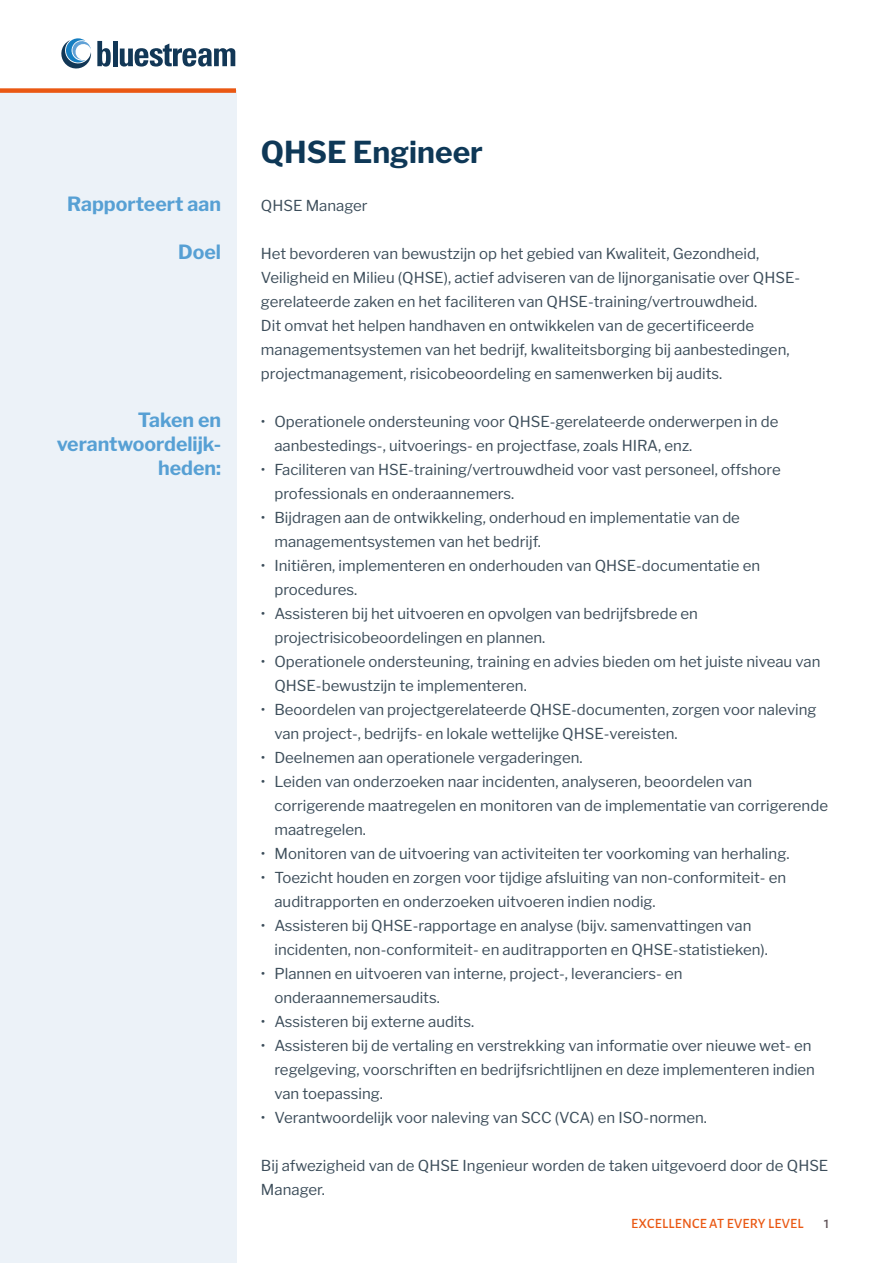
<style>
.page{position:relative;width:893px;height:1263px;background:#fff}
.page>*{position:absolute;margin:0;border:0;box-sizing:border-box;transform-origin:0 0}
.t1{font:700 30px "Libre Franklin";color:#0e3857}
.t2{font:700 19.5px/24px "Libre Franklin";color:#57a0d4;text-align:right}
.t3{font:15px/24px "Libre Franklin";color:#3c4d5a}
.t4{font:500 14.25px "Alegreya Sans";letter-spacing:.02em;color:#ea5813}
.t5{font:500 14.25px "Alegreya Sans";color:#5b4e53}
</style>
<div class="page">
<div style="left:0;top:91px;width:236px;height:1172px;background:#ecf2f8"></div>
<div style="left:0;top:88px;width:236px;height:5px;background:#ea5813"></div>
<svg style="left:97px;top:41px;width:14px;height:26px"></svg>
<hr style="left:113px;top:41px;width:4px;height:25px;background:#123756">
<svg style="left:120px;top:44px;width:115px;height:23px"></svg>
<svg style="left:61px;top:38px;width:30px;height:31px"></svg>
<h2 class="t2" style="left:67px;top:190px;width:156px">Rapporteert aan</h2>
<h2 class="t2" style="left:178px;top:238px;width:44px">Doel</h2>
<h2 class="t2" style="left:57px;top:406px;width:166px">Taken en verantwoordelijk&shy;heden:</h2>
<h1 class="t1" style="left:261px;top:128px;width:224px">QHSE Engineer</h1>
<p class="t3" style="left:261px;top:192px;width:108px">QHSE Manager</p>
<p class="t3" style="left:261px;top:240px;width:541px">Het bevorderen van bewustzijn op het gebied van Kwaliteit, Gezondheid, Veiligheid en Milieu (QHSE), actief adviseren van de lijnorganisatie over QHSE&shy;gerelateerde zaken en het faciliteren van QHSE-training/vertrouwdheid.<br>Dit omvat het helpen handhaven en ontwikkelen van de gecertificeerde managementsystemen van het bedrijf, kwaliteitsborging bij aanbestedingen, projectmanagement, risicobeoordeling en samenwerken bij audits.</p>
<p class="t3" style="left:274px;top:408px;width:506px;text-indent:-14px">• Operationele ondersteuning voor QHSE-gerelateerde onderwerpen in de aanbestedings-, uitvoerings- en projectfase, zoals HIRA, enz.</p>
<p class="t3" style="left:274px;top:456px;width:508px;text-indent:-14px">• Faciliteren van HSE-training/vertrouwdheid voor vast personeel, offshore professionals en onderaannemers.</p>
<p class="t3" style="left:274px;top:504px;width:467px;text-indent:-14px">• Bijdragen aan de ontwikkeling, onderhoud en implementatie van de managementsystemen van het bedrijf.</p>
<p class="t3" style="left:274px;top:552px;width:487px;text-indent:-14px">• Initiëren, implementeren en onderhouden van QHSE-documentatie en procedures.</p>
<p class="t3" style="left:274px;top:600px;width:425px;text-indent:-14px">• Assisteren bij het uitvoeren en opvolgen van bedrijfsbrede en projectrisicobeoordelingen en plannen.</p>
<p class="t3" style="left:274px;top:648px;width:548px;text-indent:-14px">• Operationele ondersteuning, training en advies bieden om het juiste niveau van<br>QHSE-bewustzijn te implementeren.</p>
<p class="t3" style="left:274px;top:696px;width:544px;text-indent:-14px">• Beoordelen van projectgerelateerde QHSE-documenten, zorgen voor naleving van project-, bedrijfs- en lokale wettelijke QHSE-vereisten.</p>
<p class="t3" style="left:261px;top:744px;width:323px">• Deelnemen aan operationele vergaderingen.</p>
<p class="t3" style="left:274px;top:768px;width:555px;text-indent:-14px">• Leiden van onderzoeken naar incidenten, analyseren, beoordelen van corrigerende maatregelen en monitoren van de implementatie van corrigerende maatregelen.</p>
<p class="t3" style="left:261px;top:840px;width:530px">• Monitoren van de uitvoering van activiteiten ter voorkoming van herhaling.</p>
<p class="t3" style="left:274px;top:864px;width:513px;text-indent:-14px">• Toezicht houden en zorgen voor tijdige afsluiting van non-conformiteit- en auditrapporten en onderzoeken uitvoeren indien nodig.</p>
<p class="t3" style="left:274px;top:912px;width:495px;text-indent:-14px">• Assisteren bij QHSE-rapportage en analyse (bijv. samenvattingen van incidenten, non-conformiteit- en auditrapporten en QHSE-statistieken).</p>
<p class="t3" style="left:274px;top:960px;width:410px;text-indent:-14px">• Plannen en uitvoeren van interne, project-, leveranciers- en onderaannemersaudits.</p>
<p class="t3" style="left:261px;top:1008px;width:215px">• Assisteren bij externe audits.</p>
<p class="t3" style="left:274px;top:1032px;width:542px;text-indent:-14px">• Assisteren bij de vertaling en verstrekking van informatie over nieuwe wet- en regelgeving, voorschriften en bedrijfsrichtlijnen en deze implementeren indien van toepassing.</p>
<p class="t3" style="left:261px;top:1104px;width:448px">• Verantwoordelijk voor naleving van SCC (VCA) en ISO-normen.</p>
<p class="t3" style="left:261px;top:1152px;width:569px">Bij afwezigheid van de QHSE Ingenieur worden de taken uitgevoerd door de QHSE<br>Manager.</p>
<p class="t4" style="left:631px;top:1213px;width:174px">EXCELLENCE AT EVERY LEVEL</p>
<p class="t5" style="left:824px;top:1213px;width:7px">1</p>
</div>
